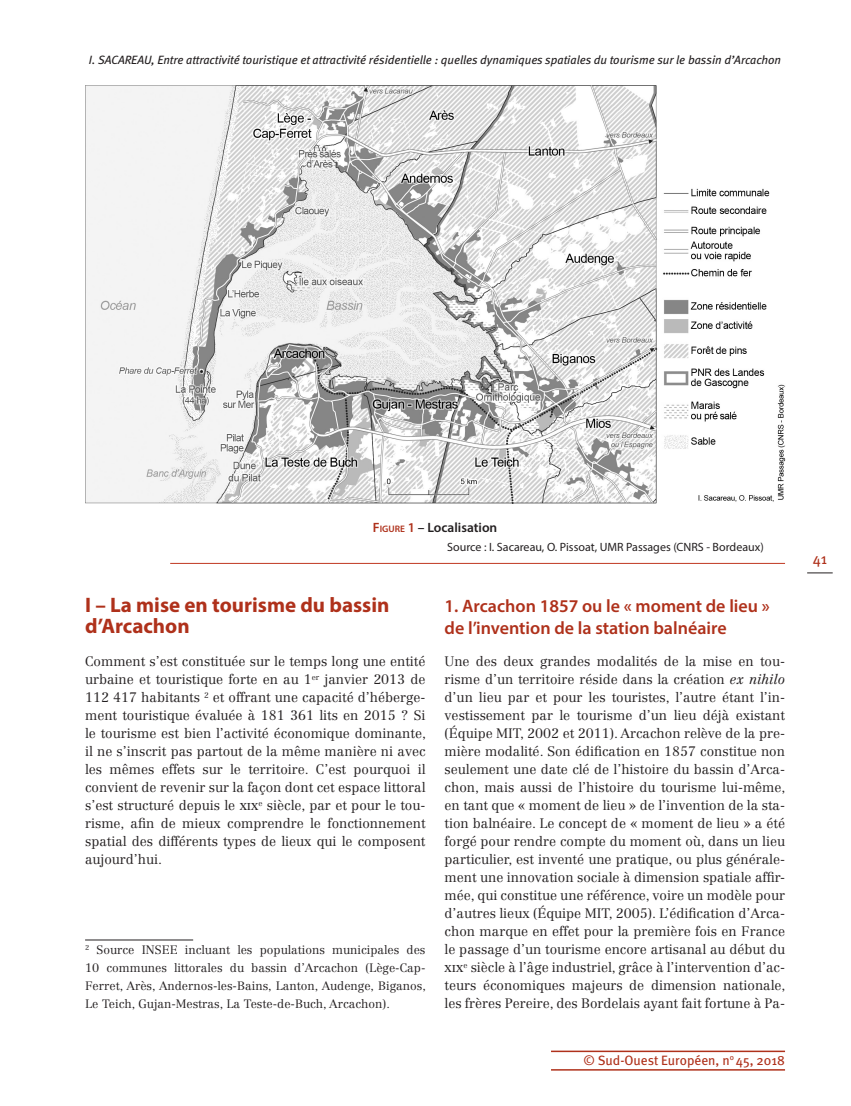
<style>
.page{position:relative;width:851px;height:1106px;background:#fff}
.page>*{position:absolute;margin:0;border:0;box-sizing:border-box;transform-origin:0 0}
.t1{font:700 21px/21px "Myriad Pro";color:#af311b}
.t2{font:600 18px/21.6px "Myriad Pro";color:#af311b}
.t3{font:15px "Meta";color:#af311b}
.t4{font:300 13.5px/18px "Centennial LT Std";color:#231f20;text-align:justify}
.t5{font:13.5px "Meta";color:#af311b}
.legende_titre{font:600 13.5px "Myriad Pro";color:#231f20}
.notes_de_bdp{font:300 12px/18px "Centennial LT Std";color:#231f20;text-align:justify}
.t6{font:italic 12px "Meta";color:#231f20}
.legende_source{font:12px "Myriad Pro";color:#231f20}
.s1{color:#af311b}
.s2{font-size:9.45px;color:#af311b}
.s3{font-style:italic}
</style>
<div class="page">
<svg style="left:807px;top:572px;width:25px;height:1px"></svg>
<hr style="left:551px;top:1050px;width:233px;height:2px;background:#af311b">
<hr style="left:551px;top:1069px;width:233px;height:1px;background:#af311b">
<hr style="left:85px;top:939px;width:108px;height:1px;background:#231f20">
<img style="left:85px;top:85px;width:699px;height:418px">
<hr style="left:170px;top:563px;width:614px;height:1px;background:#c03820">
<p class="t6" style="left:89px;top:53px;width:693px">I. SACAREAU, Entre attractivité touristique et attractivité résidentielle : quelles dynamiques spatiales du tourisme sur le bassin d’Arcachon</p>
<p class="legende_titre" style="left:373px;top:519px;width:126px"><span class="s1">F</span><span class="s2">IGURE</span> <span class="s1">1</span> – Localisation</p>
<p class="legende_source" style="left:447px;top:539px;width:318px">Source : I. Sacareau, O. Pissoat, UMR Passages (CNRS - Bordeaux)</p>
<p class="t1" style="left:85px;top:594px;width:306px">I – La mise en tourisme du bassin d’Arcachon</p>
<p class="t4" style="left:85px;top:652px;width:342px">Comment s’est constituée sur le temps long une entité urbaine et touristique forte en au 1<sup>er</sup> janvier 2013 de 112 417 habitants <sup>2</sup> et offrant une capacité d’héberge&shy;ment touristique évaluée à 181 361 lits en 2015 ? Si le tourisme est bien l’activité économique dominante, il ne s’inscrit pas partout de la même manière ni avec les mêmes effets sur le territoire. C’est pourquoi il convient de revenir sur la façon dont cet espace littoral s’est structuré depuis le xix<sup>e</sup> siècle, par et pour le tou&shy;risme, afin de mieux comprendre le fonctionnement spatial des différents types de lieux qui le composent aujourd’hui.</p>
<p class="notes_de_bdp" style="left:85px;top:941px;width:342px"><sup>2</sup> Source INSEE incluant les populations municipales des 10 communes littorales du bassin d’Arcachon (Lège-Cap-Ferret, Arès, Andernos-les-Bains, Lanton, Audenge, Biganos, Le Teich, Gujan-Mestras, La Teste-de-Buch, Arcachon).</p>
<p class="t2" style="left:444px;top:595px;width:326px">1. Arcachon 1857 ou le « moment de lieu » de l’invention de la station balnéaire</p>
<p class="t4" style="left:444px;top:652px;width:342px">Une des deux grandes modalités de la mise en tou&shy;risme d’un territoire réside dans la création <span class="s3">ex nihilo </span>d’un lieu par et pour les touristes, l’autre étant l’in&shy;vestissement par le tourisme d’un lieu déjà existant (Équipe MIT, 2002 et 2011). Arcachon relève de la pre&shy;mière modalité. Son édification en 1857 constitue non seulement une date clé de l’histoire du bassin d’Arca&shy;chon, mais aussi de l’histoire du tourisme lui-même, en tant que « moment de lieu » de l’invention de la sta&shy;tion balnéaire. Le concept de « moment de lieu » a été forgé pour rendre compte du moment où, dans un lieu particulier, est inventé une pratique, ou plus générale&shy;ment une innovation sociale à dimension spatiale affir&shy;mée, qui constitue une référence, voire un modèle pour d’autres lieux (Équipe MIT, 2005). L’édification d’Arca&shy;chon marque en effet pour la première fois en France le passage d’un tourisme encore artisanal au début du xix<sup>e</sup> siècle à l’âge industriel, grâce à l’intervention d’ac&shy;teurs économiques majeurs de dimension nationale, les frères Pereire, des Bordelais ayant fait fortune à Pa-</p>
<p class="t5" style="left:583px;top:1052px;width:203px">© Sud-Ouest Européen, n<sup>o</sup> 45, 2018</p>
<p class="t3" style="left:812px;top:550px;width:16px">41</p>
</div>
